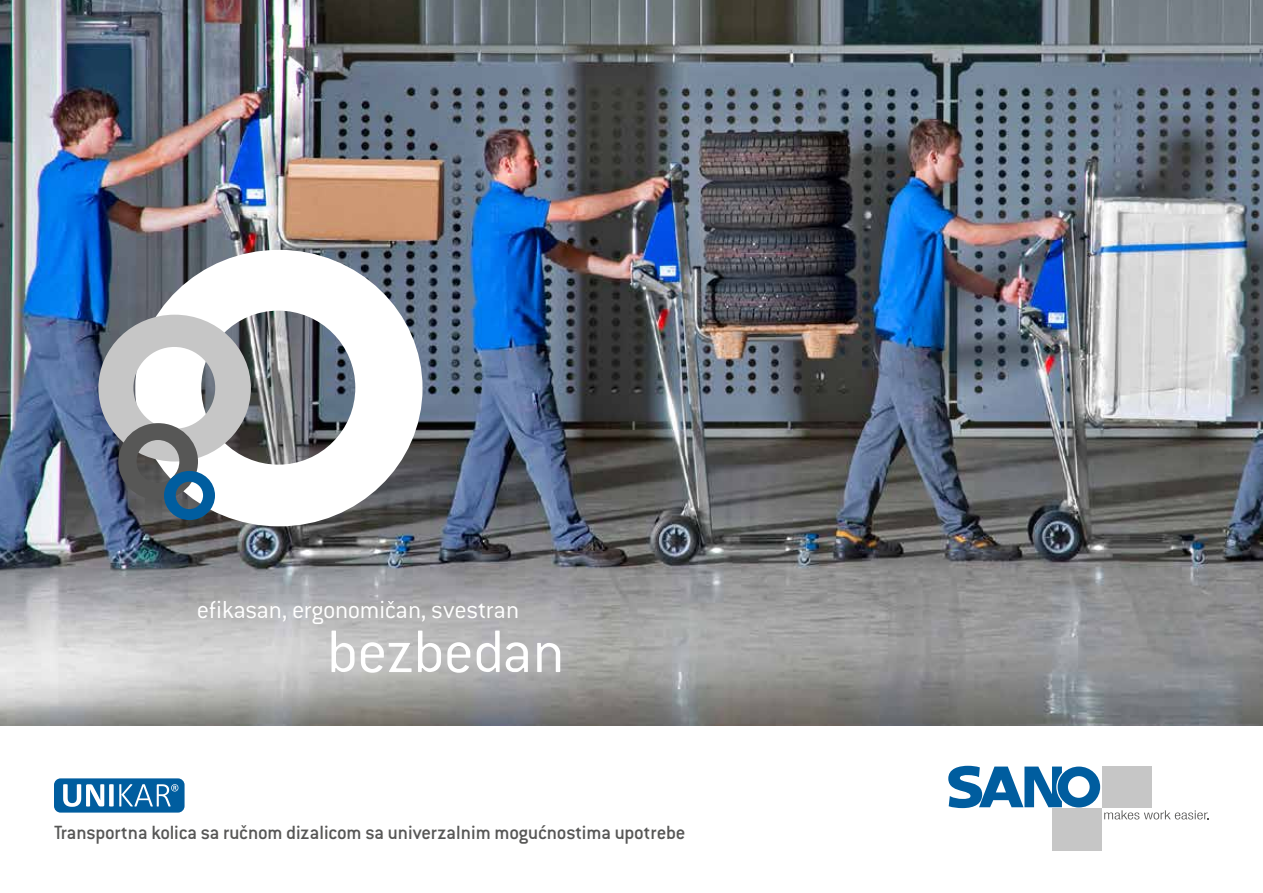
<style>
.page{position:relative;width:1263px;height:893px;background:#fff}
.page>*{position:absolute;margin:0;border:0;box-sizing:border-box;transform-origin:0 0}
.t1{font:300 66px "Conduit ITC Pro";letter-spacing:-.015em;color:#fff}
.t2{font:300 27px "Conduit ITC Pro";letter-spacing:-.015em;color:#fff}
.t3{font:500 21px "Conduit ITC Pro";letter-spacing:-.01em;color:#575756}
</style>
<div class="page">
<img style="left:0;top:0;width:1263px;height:725px">
<div style="left:1052px;top:808px;width:50px;height:42px;background:#c6c6c6"></div>
<svg style="left:948px;top:766px;width:261px;height:53px"></svg>
<svg style="left:135px;top:250px;width:287px;height:276px"></svg>
<svg style="left:98px;top:315px;width:153px;height:205px"></svg>
<div style="left:54px;top:778px;width:131px;height:35px;background:#005d9f;border-radius:7px"></div>
<svg style="left:63px;top:784px;width:115px;height:23px"></svg>
<p class="t2" style="left:197px;top:595px;width:324px">efikasan, ergonomičan, svestran</p>
<h1 class="t1" style="left:327px;top:616px;width:239px">bezbedan</h1>
<p class="t3" style="left:54px;top:821px;width:633px">Transportna kolica sa ručnom dizalicom sa univerzalnim mogućnostima upotrebe</p>
</div>
